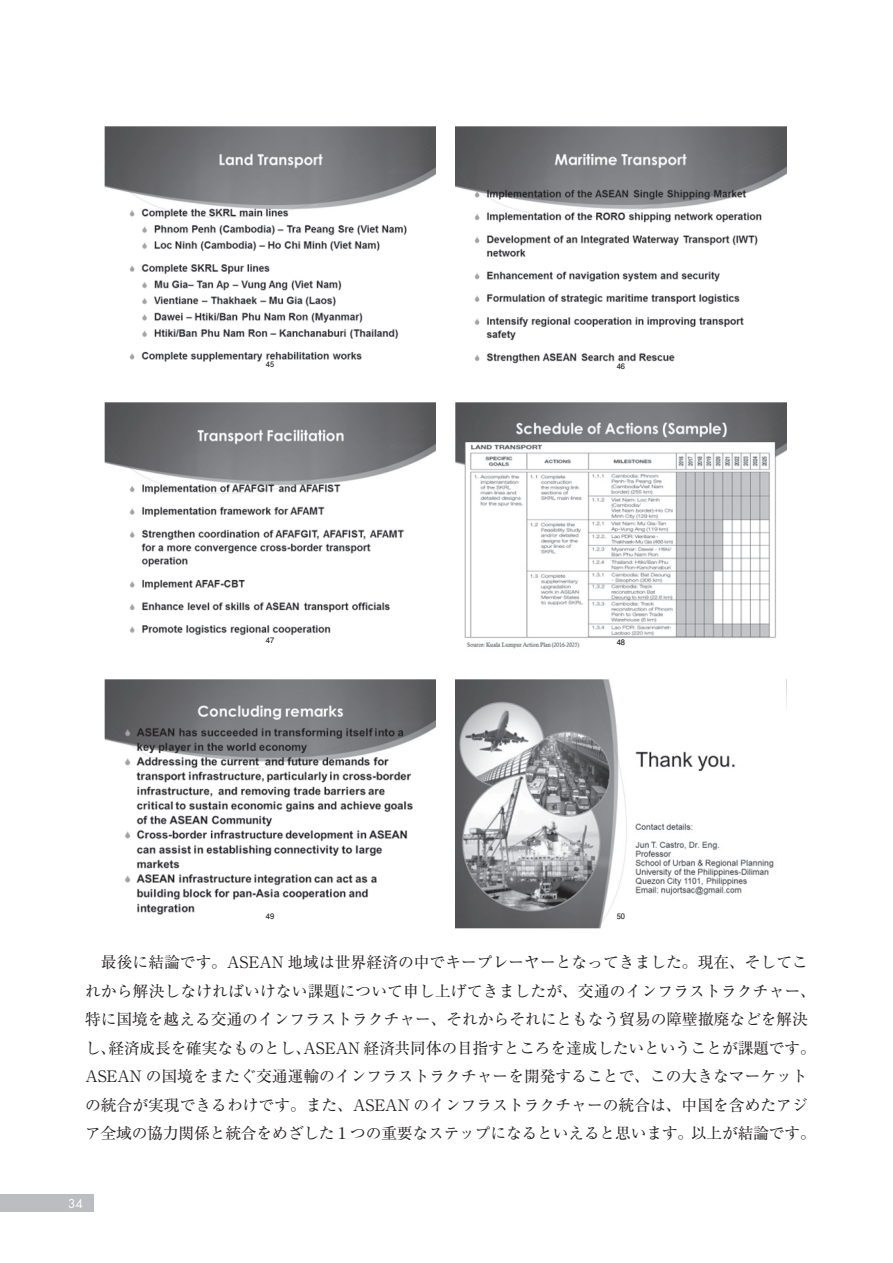
<style>
.page{position:relative;width:893px;height:1263px;background:#fff}
.page>*{position:absolute;margin:0;border:0;box-sizing:border-box;transform-origin:0 0}
.t1{font:15.75px/28.5px "Ryumin Pr 6 N";color:#231f20}
.t2{font:12px "Futura";color:#fff}
.t3{font:700 7.5px "Futo Go B101 Pr 6 N";color:#231f20}
</style>
<div class="page">
<div style="left:0;top:1195px;width:94px;height:17px;background:#bcbdc0"></div>
<img style="left:104px;top:126px;width:332px;height:236px">
<div style="left:266px;top:360px;width:8px;height:9px;background:#fff"></div>
<img style="left:104px;top:402px;width:332px;height:234px">
<div style="left:266px;top:635px;width:8px;height:9px;background:#fff"></div>
<img style="left:104px;top:679px;width:332px;height:236px">
<div style="left:266px;top:912px;width:8px;height:8px;background:#fff"></div>
<img style="left:455px;top:126px;width:332px;height:238px">
<div style="left:617px;top:362px;width:8px;height:9px;background:#fff"></div>
<img style="left:455px;top:402px;width:332px;height:247px">
<div style="left:617px;top:638px;width:8px;height:8px;background:#fff"></div>
<img style="left:455px;top:679px;width:332px;height:250px">
<div style="left:617px;top:912px;width:8px;height:8px;background:#fff"></div>
<p class="t3" style="left:266px;top:358px;width:10px">45</p>
<p class="t3" style="left:617px;top:361px;width:10px">46</p>
<p class="t3" style="left:266px;top:634px;width:10px">47</p>
<p class="t3" style="left:617px;top:636px;width:10px">48</p>
<p class="t3" style="left:266px;top:910px;width:10px">49</p>
<p class="t3" style="left:617px;top:910px;width:10px">50</p>
<p class="t1" style="left:85px;top:947px;width:732px">　最後に結論です。ASEAN 地域は世界経済の中でキープレーヤーとなってきました。現在、そしてこれから解決しなければいけない課題について申し上げてきましたが、交通のインフラストラクチャー、特に国境を越える交通のインフラストラクチャー、それからそれにともなう貿易の障壁撤廃などを解決し、経済成長を確実なものとし、ASEAN 経済共同体の目指すところを達成したいということが課題です。ASEAN の国境をまたぐ交通運輸のインフラストラクチャーを開発することで、この大きなマーケットの統合が実現できるわけです。また、ASEAN のインフラストラクチャーの統合は、中国を含めたアジア全域の協力関係と統合をめざした１つの重要なステップになるといえると思います。以上が結論です。</p>
<p class="t2" style="left:68px;top:1195px;width:16px">34</p>
</div>
